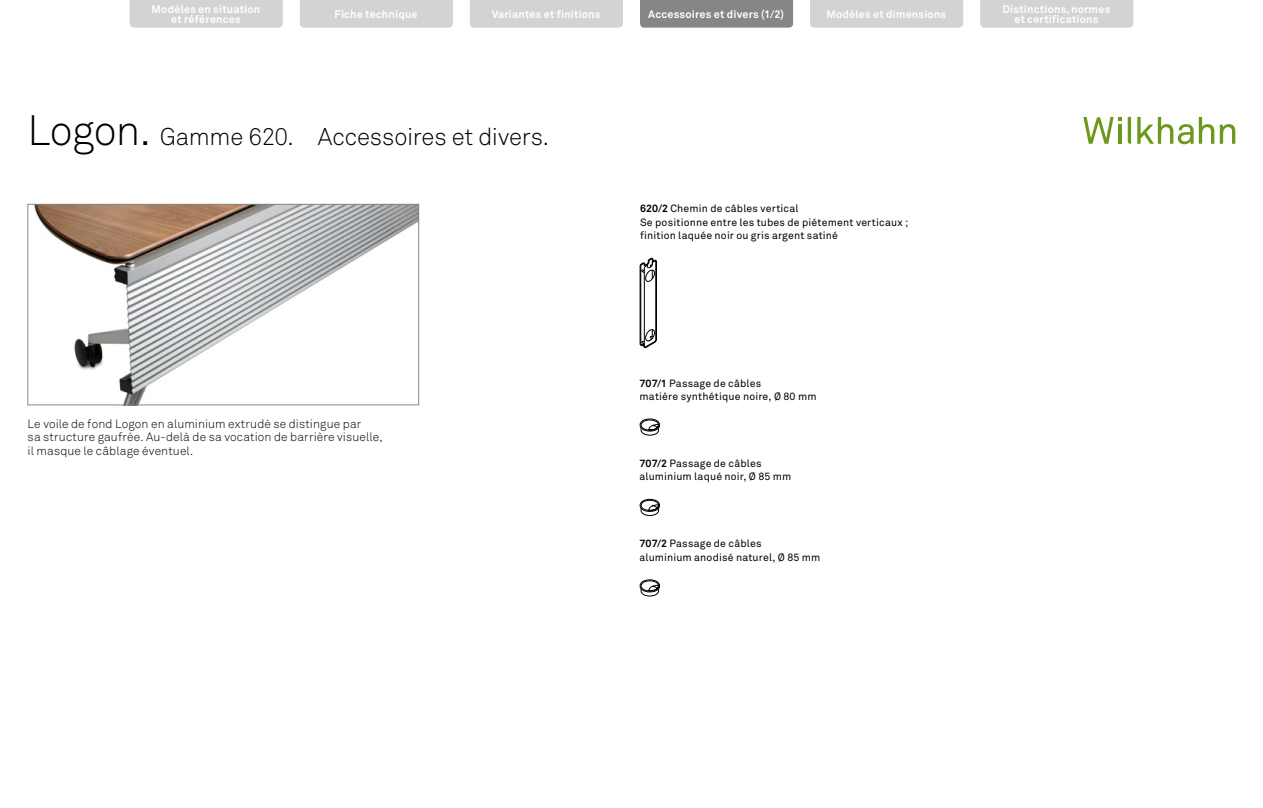
<style>
.page{position:relative;width:1263px;height:808px;background:#fff}
.page>*{position:absolute;margin:0;border:0;box-sizing:border-box;transform-origin:0 0}
.t1{font:300 24px "Akkurat Pro";letter-spacing:-.01em;color:#000}
.t2{font:300 12px/13.5px "Akkurat Pro";letter-spacing:.01em;color:#000}
.t3{font:700 10.8px/10.5px "Akkurat Pro";letter-spacing:.015em;color:#fff;text-align:center}
.t4{font:10.5px/13.5px "Akkurat Pro";letter-spacing:.015em;color:#000}
.s1{font-size:42px}
.s2{font-weight:700}
</style>
<div class="page">
<img style="left:34px;top:206px;width:383px;height:197px">
<div style="left:28px;top:204px;width:391px;height:201px;border:1px solid #868686"></div>
<svg style="left:640px;top:418px;width:20px;height:18px"></svg>
<svg style="left:640px;top:499px;width:20px;height:17px"></svg>
<svg style="left:640px;top:579px;width:20px;height:17px"></svg>
<svg style="left:640px;top:258px;width:17px;height:90px"></svg>
<div style="left:130px;top:0;width:153px;height:28px;background:#d3d3d3"></div>
<div style="left:300px;top:0;width:153px;height:28px;background:#d3d3d3"></div>
<div style="left:470px;top:0;width:153px;height:28px;background:#d3d3d3"></div>
<div style="left:810px;top:0;width:153px;height:28px;background:#d3d3d3"></div>
<div style="left:980px;top:0;width:153px;height:28px;background:#d3d3d3"></div>
<div style="left:640px;top:0;width:153px;height:28px;background:#868686"></div>
<svg style="left:1083px;top:117px;width:39px;height:27px"></svg>
<hr style="left:1118px;top:125px;width:3px;height:19px;background:#6c991c">
<svg style="left:1128px;top:117px;width:3px;height:27px"></svg>
<svg style="left:1137px;top:117px;width:56px;height:27px"></svg>
<svg style="left:1199px;top:117px;width:15px;height:27px"></svg>
<svg style="left:1220px;top:124px;width:15px;height:20px"></svg>
<p class="t3" style="left:152px;top:4px;width:110px">Modèles en situation et références</p>
<p class="t3" style="left:334px;top:9px;width:85px">Fiche technique</p>
<p class="t3" style="left:492px;top:9px;width:110px">Variantes et finitions</p>
<p class="t3" style="left:826px;top:9px;width:121px">Modèles et dimensions</p>
<p class="t3" style="left:1002px;top:4px;width:109px">Distinctions,normes et certifications</p>
<p class="t3" style="left:648px;top:9px;width:137px">Accessoires et divers (1/2)</p>
<h1 class="t1" style="left:28px;top:122px;width:523px"><span class="s1">Logon.</span> Gamme 620. Accessoires et divers.</h1>
<p class="t2" style="left:28px;top:417px;width:356px">Le voile de fond Logon en aluminium extrudé se distingue par<br>sa structure gaufrée. Au-delà de sa vocation de barrière visuelle, il masque le câblage éventuel.</p>
<p class="t4" style="left:640px;top:202px;width:270px"><span class="s2">620/2</span> Chemin de câbles vertical<br>Se positionne entre les tubes de piétement verticaux ; finition laquée noir ou gris argent satiné</p>
<p class="t4" style="left:640px;top:376px;width:179px"><span class="s2">707/1</span> Passage de câbles<br>matière synthétique noire, Ø 80 mm</p>
<p class="t4" style="left:640px;top:456px;width:153px"><span class="s2">707/2</span> Passage de câbles aluminium laqué noir, Ø 85 mm</p>
<p class="t4" style="left:640px;top:537px;width:182px"><span class="s2">707/2</span> Passage de câbles<br>aluminium anodisé naturel, Ø 85 mm</p>
</div>
